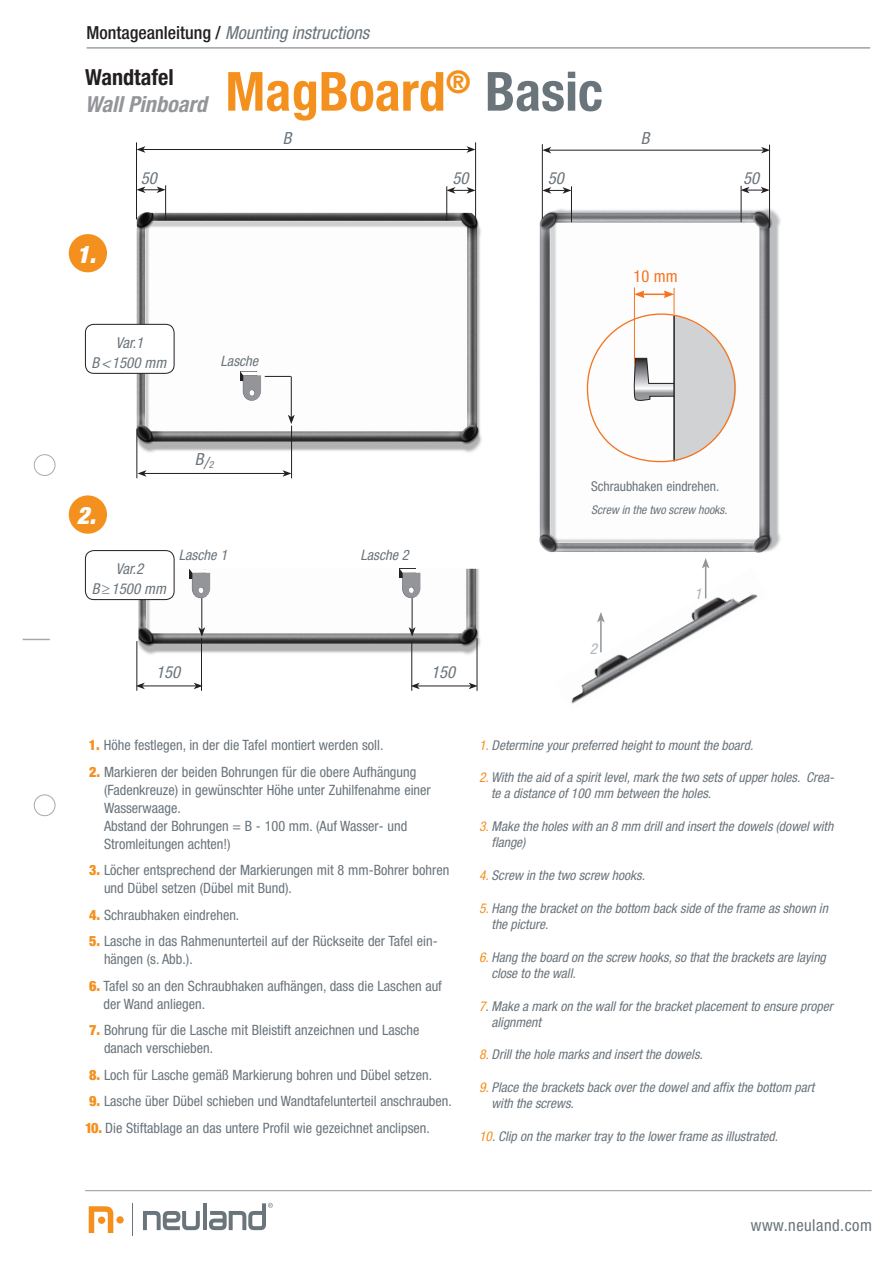
<style>
.page{position:relative;width:893px;height:1263px;background:#fff}
.page>*{position:absolute;margin:0;border:0;box-sizing:border-box;transform-origin:0 0}
.t1{font:700 condensed 54px "Helvetica Neue";color:#f4901d}
.t2{font:italic 900 condensed 24px "Helvetica Neue";color:#fff}
.t3{font:italic 700 condensed 22.2px "Helvetica Neue";color:#939598}
.t4{font:700 condensed 22.2px "Helvetica Neue";color:#231f20}
.t5{font:italic condensed 18px "Helvetica Neue";color:#6a747b}
.t6{font:italic condensed 16.65px "Helvetica Neue";color:#6a747b}
.t7{font:condensed 16.5px "Helvetica Neue";letter-spacing:.03em;color:#6a747b}
.t8{font:condensed 16.5px "Helvetica Neue";color:#f47521}
.t9{font:italic condensed 15px/19.5px "Helvetica Neue";color:#6a747b;text-align:center}
.t10{font:italic condensed 15px "Helvetica Neue";color:#adb4ba}
.t11{font:italic condensed 14.4px "Helvetica Neue";color:#6a747b}
.t12{font:condensed 14.25px/18px "Helvetica Neue";color:#6a747b}
.t13{font:italic condensed 13.5px/16.2px "Helvetica Neue";color:#6a747b}
.t14{font:condensed 13.5px "Helvetica Neue";color:#6a747b}
.t15{font:italic condensed 12px "Helvetica Neue";color:#6a747b}
.s1{font-weight:500;font-style:normal;color:#231f20}
.s2{color:#6a747b}
.s3{font-weight:900;color:#f4901d}
.s4{color:#f4901d}
</style>
<div class="page">
<div style="left:69px;top:234px;width:38px;height:38px;background:#f4901d;border-radius:50%"></div>
<div style="left:69px;top:495px;width:38px;height:39px;background:#f4901d;border-radius:50%"></div>
<div style="left:34px;top:454px;width:21px;height:22px;border:1px solid #a8a9ad;border-radius:50%"></div>
<div style="left:34px;top:795px;width:21px;height:21px;border:1px solid #a8a9ad;border-radius:50%"></div>
<svg style="left:23px;top:639px;width:27px;height:1px"></svg>
<hr style="left:85px;top:1190px;width:787px;height:1px;background:#8f99a1">
<hr style="left:87px;top:48px;width:783px;height:1px;background:#6a747b">
<img style="left:135px;top:212px;width:347px;height:244px">
<img style="left:539px;top:201px;width:242px;height:352px">
<hr style="left:475px;top:142px;width:1px;height:80px;background:#231f20">
<hr style="left:136px;top:142px;width:1px;height:77px;background:#231f20">
<hr style="left:143px;top:149px;width:326px;height:1px;background:#231f20">
<svg style="left:137px;top:146px;width:8px;height:7px"></svg>
<svg style="left:466px;top:146px;width:9px;height:7px"></svg>
<hr style="left:165px;top:185px;width:1px;height:35px;background:#231f20">
<hr style="left:446px;top:186px;width:1px;height:34px;background:#231f20">
<svg style="left:137px;top:186px;width:29px;height:7px"></svg>
<svg style="left:446px;top:187px;width:30px;height:7px"></svg>
<hr style="left:542px;top:144px;width:1px;height:75px;background:#231f20">
<hr style="left:549px;top:150px;width:215px;height:1px;background:#231f20">
<svg style="left:542px;top:147px;width:9px;height:6px"></svg>
<svg style="left:761px;top:147px;width:8px;height:6px"></svg>
<hr style="left:571px;top:186px;width:1px;height:36px;background:#231f20">
<hr style="left:741px;top:186px;width:1px;height:36px;background:#231f20">
<svg style="left:542px;top:187px;width:29px;height:7px"></svg>
<svg style="left:740px;top:187px;width:29px;height:6px"></svg>
<hr style="left:769px;top:145px;width:1px;height:83px;background:#231f20">
<hr style="left:144px;top:473px;width:141px;height:1px;background:#231f20">
<svg style="left:138px;top:470px;width:9px;height:7px"></svg>
<svg style="left:282px;top:470px;width:9px;height:7px"></svg>
<svg style="left:240px;top:371px;width:51px;height:30px"></svg>
<hr style="left:137px;top:429px;width:1px;height:49px;background:#231f20">
<hr style="left:291px;top:426px;width:1px;height:52px;background:#231f20">
<hr style="left:291px;top:376px;width:1px;height:41px;background:#231f20">
<svg style="left:288px;top:415px;width:7px;height:9px"></svg>
<img style="left:137px;top:569px;width:344px;height:88px">
<hr style="left:142px;top:686px;width:54px;height:1px;background:#231f20">
<svg style="left:136px;top:683px;width:9px;height:6px"></svg>
<svg style="left:194px;top:683px;width:9px;height:6px"></svg>
<hr style="left:137px;top:641px;width:1px;height:50px;background:#231f20">
<hr style="left:201px;top:638px;width:1px;height:53px;background:#231f20">
<hr style="left:201px;top:593px;width:1px;height:37px;background:#231f20">
<svg style="left:198px;top:627px;width:7px;height:10px"></svg>
<hr style="left:417px;top:686px;width:54px;height:1px;background:#231f20">
<svg style="left:412px;top:683px;width:8px;height:6px"></svg>
<svg style="left:469px;top:683px;width:8px;height:6px"></svg>
<hr style="left:411px;top:641px;width:1px;height:50px;background:#231f20">
<hr style="left:477px;top:638px;width:1px;height:53px;background:#231f20">
<svg style="left:189px;top:569px;width:21px;height:29px"></svg>
<hr style="left:412px;top:593px;width:1px;height:36px;background:#231f20">
<svg style="left:409px;top:627px;width:7px;height:9px"></svg>
<svg style="left:400px;top:569px;width:20px;height:29px"></svg>
<div style="left:85px;top:324px;width:89px;height:49px;background:#fff;border-radius:9px"></div>
<div style="left:85px;top:324px;width:89px;height:50px;border:1px solid #231f20;border-radius:9px"></div>
<div style="left:85px;top:551px;width:89px;height:49px;background:#fff;border-radius:9px"></div>
<div style="left:85px;top:550px;width:89px;height:50px;border:1px solid #231f20;border-radius:9px"></div>
<svg style="left:571px;top:558px;width:187px;height:146px"></svg>
<svg style="left:89px;top:1206px;width:24px;height:27px"></svg>
<div style="left:98px;top:1216px;width:7px;height:8px;background:#f4901d;border-radius:50%"></div>
<div style="left:116px;top:1216px;width:8px;height:7px;background:#f4901d;border-radius:50%"></div>
<hr style="left:132px;top:1203px;width:1px;height:33px;background:#6a747b">
<svg style="left:143px;top:1211px;width:57px;height:19px"></svg>
<hr style="left:203px;top:1203px;width:4px;height:27px;background:#6a747b">
<svg style="left:209px;top:1203px;width:64px;height:27px"></svg>
<hr style="left:634px;top:287px;width:1px;height:77px;background:#f47521">
<svg style="left:633px;top:288px;width:103px;height:174px"></svg>
<p class="t5" style="left:87px;top:22px;width:284px"><span class="s1">Montageanleitung /</span> Mounting instructions</p>
<h3 class="t4" style="left:85px;top:64px;width:90px">Wandtafel</h3>
<h3 class="t3" style="left:85px;top:90px;width:123px">Wall Pinboard</h3>
<h1 class="t1" style="left:225px;top:59px;width:379px">MagBoard<sup>®</sup> <span class="s2">Basic</span></h1>
<p class="t6" style="left:283px;top:129px;width:10px">B</p>
<p class="t6" style="left:641px;top:129px;width:10px">B</p>
<h2 class="t2" style="left:77px;top:240px;width:20px">1.</h2>
<p class="t6" style="left:141px;top:168px;width:18px">50</p>
<p class="t6" style="left:452px;top:169px;width:18px">50</p>
<p class="t6" style="left:548px;top:169px;width:18px">50</p>
<p class="t6" style="left:743px;top:169px;width:18px">50</p>
<p class="t8" style="left:634px;top:267px;width:46px">10 mm</p>
<p class="t9" style="left:91px;top:333px;width:76px">Var.1<br>B &lt;1500 mm</p>
<p class="t11" style="left:221px;top:353px;width:39px">Lasche</p>
<p class="t6" style="left:195px;top:451px;width:20px">B/<sub>2</sub></p>
<h2 class="t2" style="left:77px;top:501px;width:20px">2.</h2>
<p class="t9" style="left:92px;top:559px;width:76px">Var.2<br>B ≥1500 mm</p>
<p class="t11" style="left:179px;top:546px;width:50px">Lasche 1</p>
<p class="t11" style="left:360px;top:546px;width:50px">Lasche 2</p>
<p class="t6" style="left:156px;top:662px;width:26px">150</p>
<p class="t6" style="left:431px;top:662px;width:26px">150</p>
<p class="t14" style="left:591px;top:478px;width:130px">Schraubhaken eindrehen.</p>
<p class="t15" style="left:591px;top:502px;width:138px">Screw in the two screw hooks.</p>
<p class="t10" style="left:590px;top:640px;width:9px">2</p>
<p class="t10" style="left:694px;top:585px;width:9px">1</p>
<p class="t12" style="left:89px;top:736px;width:296px"><span class="s3">1.</span> Höhe festlegen, in der die Tafel montiert werden soll.</p>
<p class="t12" style="left:104px;top:763px;width:328px;text-indent:-15px"><span class="s3">2.</span> Markieren der beiden Bohrungen für die obere Aufhängung (Fadenkreuze) in gewünschter Höhe unter Zuhilfenahme einer Wasserwaage.<br>Abstand der Bohrungen = B - 100 mm. (Auf Wasser- und Stromleitungen achten!)</p>
<p class="t12" style="left:104px;top:861px;width:347px;text-indent:-15px"><span class="s3">3.</span> Löcher entsprechend der Markierungen mit 8 mm-Bohrer bohren und Dübel setzen (Dübel mit Bund).</p>
<p class="t12" style="left:89px;top:906px;width:152px"><span class="s3">4.</span> Schraubhaken eindrehen.</p>
<p class="t12" style="left:104px;top:932px;width:335px;text-indent:-15px"><span class="s3">5.</span> Lasche in das Rahmenunterteil auf der Rückseite der Tafel ein&shy;hängen (s. Abb.).</p>
<p class="t12" style="left:103px;top:977px;width:340px;text-indent:-14px"><span class="s3">6.</span> Tafel so an den Schraubhaken aufhängen, dass die Laschen auf der Wand anliegen.</p>
<p class="t12" style="left:104px;top:1021px;width:317px;text-indent:-15px"><span class="s3">7.</span> Bohrung für die Lasche mit Bleistift anzeichnen und Lasche danach verschieben.</p>
<p class="t12" style="left:89px;top:1066px;width:345px"><span class="s3">8.</span> Loch für Lasche gemäß Markierung bohren und Dübel setzen.</p>
<p class="t12" style="left:89px;top:1092px;width:364px"><span class="s3">9.</span> Lasche über Dübel schieben und Wandtafelunterteil anschrauben.</p>
<p class="t12" style="left:85px;top:1119px;width:346px"><span class="s3">10.</span> Die Stiftablage an das untere Profil wie gezeichnet anclipsen.</p>
<p class="t13" style="left:479px;top:736px;width:276px"><span class="s4">1.</span> Determine your preferred height to mount the board.</p>
<p class="t13" style="left:491px;top:769px;width:345px;text-indent:-12px"><span class="s4">2.</span> With the aid of a spirit level, mark the two sets of upper holes. Crea&shy;te a distance of 100 mm between the holes.</p>
<p class="t13" style="left:492px;top:818px;width:343px;text-indent:-12px"><span class="s4">3.</span> Make the holes with an 8 mm drill and insert the dowels (dowel with flange)</p>
<p class="t13" style="left:479px;top:867px;width:167px"><span class="s4">4.</span> Screw in the two screw hooks.</p>
<p class="t13" style="left:492px;top:900px;width:338px;text-indent:-12px"><span class="s4">5.</span> Hang the bracket on the bottom back side of the frame as shown in the picture.</p>
<p class="t13" style="left:492px;top:949px;width:336px;text-indent:-12px"><span class="s4">6.</span> Hang the board on the screw hooks, so that the brackets are laying close to the wall.</p>
<p class="t13" style="left:492px;top:997px;width:343px;text-indent:-12px"><span class="s4">7</span>. Make a mark on the wall for the bracket placement to ensure proper alignment</p>
<p class="t13" style="left:479px;top:1046px;width:225px"><span class="s4">8.</span> Drill the hole marks and insert the dowels.</p>
<p class="t13" style="left:492px;top:1079px;width:324px;text-indent:-12px"><span class="s4">9.</span> Place the brackets back over the dowel and affix the bottom part with the screws.</p>
<p class="t13" style="left:479px;top:1128px;width:300px"><span class="s4">10</span>. Clip on the marker tray to the lower frame as illustrated.</p>
<p class="t7" style="left:751px;top:1215px;width:123px">www.neuland.com</p>
</div>
